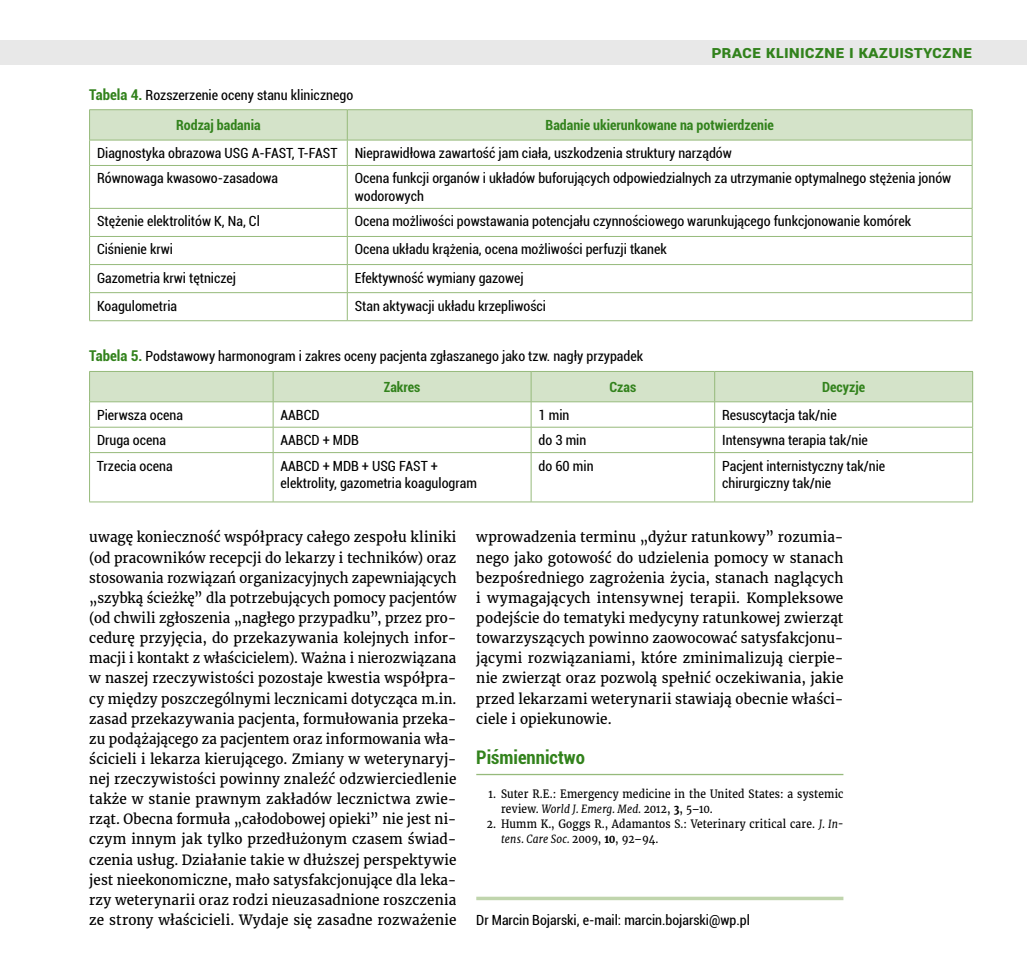
<style>
.page{position:relative;width:1027px;height:974px;background:#fff}
.page>*{position:absolute;margin:0;border:0;box-sizing:border-box;transform-origin:0 0}
.t1{font:700 condensed 18.72px "Roboto";color:#32821c}
.t2{font:700 17.5px "Roboto";color:#32821c}
.t3{font:14px/20.1px "Merriweather";letter-spacing:.01em;color:#000;text-align:justify}
.t4{font:condensed 14px/17.5px "Roboto";color:#000}
.t5{font:700 condensed 14px "Roboto";color:#32821c}
.t6{font:11.38px/14.9px "Merriweather";letter-spacing:.015em;color:#000;scale:.9 1}
.s1{font-weight:700;font-size:14.88px;color:#32821c}
.s2{font-weight:700;color:#32821c}
.s3{font-style:italic}
.s4{font-weight:700}
</style>
<div class="page">
<hr style="left:476px;top:774px;width:367px;height:1px;background:#96ba7b">
<svg style="left:476px;top:896px;width:367px;height:4px"></svg>
<svg style="left:90px;top:166px;width:882px;height:154px"></svg>
<hr style="left:89px;top:165px;width:258px;height:1px;background:#96ba7b">
<hr style="left:347px;top:165px;width:625px;height:1px;background:#96ba7b">
<hr style="left:347px;top:166px;width:1px;height:42px;background:#96ba7b">
<hr style="left:89px;top:208px;width:258px;height:1px;background:#96ba7b">
<hr style="left:347px;top:208px;width:625px;height:1px;background:#96ba7b">
<hr style="left:89px;top:236px;width:258px;height:1px;background:#96ba7b">
<hr style="left:347px;top:236px;width:625px;height:1px;background:#96ba7b">
<hr style="left:89px;top:264px;width:258px;height:1px;background:#96ba7b">
<hr style="left:347px;top:264px;width:625px;height:1px;background:#96ba7b">
<hr style="left:89px;top:292px;width:258px;height:1px;background:#96ba7b">
<hr style="left:347px;top:292px;width:625px;height:1px;background:#96ba7b">
<svg style="left:347px;top:209px;width:1px;height:111px"></svg>
<svg style="left:89px;top:110px;width:884px;height:55px"></svg>
<hr style="left:89px;top:166px;width:1px;height:42px;background:#96ba7b">
<hr style="left:972px;top:166px;width:1px;height:42px;background:#96ba7b">
<svg style="left:89px;top:209px;width:1px;height:111px"></svg>
<svg style="left:972px;top:209px;width:1px;height:111px"></svg>
<hr style="left:89px;top:320px;width:258px;height:1px;background:#96ba7b">
<hr style="left:347px;top:320px;width:625px;height:1px;background:#96ba7b">
<hr style="left:89px;top:109px;width:258px;height:1px;background:#96ba7b">
<hr style="left:89px;top:110px;width:1px;height:30px;background:#96ba7b">
<hr style="left:347px;top:109px;width:625px;height:1px;background:#96ba7b">
<hr style="left:972px;top:110px;width:1px;height:30px;background:#96ba7b">
<hr style="left:89px;top:140px;width:258px;height:1px;background:#96ba7b">
<hr style="left:347px;top:140px;width:625px;height:1px;background:#96ba7b">
<svg style="left:90px;top:453px;width:882px;height:48px"></svg>
<hr style="left:89px;top:452px;width:184px;height:1px;background:#96ba7b">
<hr style="left:273px;top:452px;width:258px;height:1px;background:#96ba7b">
<hr style="left:273px;top:453px;width:1px;height:48px;background:#96ba7b">
<hr style="left:531px;top:452px;width:184px;height:1px;background:#96ba7b">
<hr style="left:531px;top:453px;width:1px;height:48px;background:#96ba7b">
<hr style="left:715px;top:452px;width:258px;height:1px;background:#96ba7b">
<hr style="left:714px;top:453px;width:1px;height:48px;background:#96ba7b">
<hr style="left:89px;top:453px;width:1px;height:48px;background:#96ba7b">
<hr style="left:972px;top:453px;width:1px;height:48px;background:#96ba7b">
<hr style="left:89px;top:501px;width:184px;height:1px;background:#96ba7b">
<hr style="left:273px;top:501px;width:258px;height:1px;background:#96ba7b">
<hr style="left:531px;top:501px;width:184px;height:1px;background:#96ba7b">
<hr style="left:715px;top:501px;width:258px;height:1px;background:#96ba7b">
<svg style="left:89px;top:371px;width:884px;height:81px"></svg>
<hr style="left:89px;top:401px;width:184px;height:1px;background:#96ba7b">
<hr style="left:273px;top:401px;width:258px;height:1px;background:#96ba7b">
<hr style="left:531px;top:401px;width:184px;height:1px;background:#96ba7b">
<hr style="left:715px;top:401px;width:258px;height:1px;background:#96ba7b">
<div style="left:0;top:40px;width:1027px;height:25px;background:#e8e8e8"></div>
<p class="t2" style="left:711px;top:39px;width:262px">Prace kliniczne i kazuistyczne</p>
<p class="t4" style="left:89px;top:79px;width:265px;line-height:30.6px;text-align:center"><span class="s1">Tabela 4.</span> Rozszerzenie oceny stanu klinicznego<br><span class="s2">Rodzaj badania</span></p>
<p class="t5" style="left:546px;top:115px;width:230px">Badanie ukierunkowane na potwierdzenie</p>
<p class="t4" style="left:97px;top:140px;width:636px;line-height:25.4px">Diagnostyka obrazowa USG A-FAST, T-FAST Nieprawidłowa zawartość jam ciała, uszkodzenia struktury narządów<br>Równowaga kwasowo-zasadowa</p>
<p class="t4" style="left:355px;top:169px;width:598px">Ocena funkcji organów i układów buforujących odpowiedzialnych za utrzymanie optymalnego stężenia jonów wodorowych</p>
<p class="t4" style="left:97px;top:212px;width:164px">Stężenie elektrolitów K, Na, Cl</p>
<p class="t4" style="left:355px;top:212px;width:558px">Ocena możliwości powstawania potencjału czynnościowego warunkującego funkcjonowanie komórek</p>
<p class="t4" style="left:97px;top:240px;width:78px">Ciśnienie krwi</p>
<p class="t4" style="left:355px;top:240px;width:314px">Ocena układu krążenia, ocena możliwości perfuzji tkanek</p>
<p class="t4" style="left:97px;top:268px;width:141px">Gazometria krwi tętniczej</p>
<p class="t4" style="left:355px;top:268px;width:171px">Efektywność wymiany gazowej</p>
<p class="t4" style="left:97px;top:296px;width:82px">Koagulometria</p>
<p class="t4" style="left:355px;top:296px;width:193px">Stan aktywacji układu krzepliwości</p>
<p class="t4" style="left:384px;top:340px;width:261px;line-height:30.6px;text-indent:-294px"><span class="s1">Tabela 5.</span> Podstawowy harmonogram i zakres oceny pacjenta zgłaszanego jako tzw. nagły przypadek<br><span class="s2">Zakres</span></p>
<p class="t5" style="left:609px;top:377px;width:28px">Czas</p>
<p class="t5" style="left:822px;top:377px;width:45px">Decyzje</p>
<p class="t4" style="left:97px;top:405px;width:87px">Pierwsza ocena</p>
<p class="t4" style="left:281px;top:405px;width:41px">AABCD</p>
<p class="t4" style="left:539px;top:405px;width:32px">1 min</p>
<p class="t4" style="left:722px;top:405px;width:116px">Resuscytacja tak/nie</p>
<p class="t4" style="left:97px;top:431px;width:71px">Druga ocena</p>
<p class="t4" style="left:281px;top:431px;width:80px">AABCD + MDB</p>
<p class="t4" style="left:538px;top:431px;width:49px">do 3 min</p>
<p class="t4" style="left:722px;top:431px;width:147px">Intensywna terapia tak/nie</p>
<p class="t4" style="left:97px;top:456px;width:77px">Trzecia ocena</p>
<p class="t4" style="left:281px;top:456px;width:198px">AABCD + MDB + USG FAST + elektrolity, gazometria koagulogram</p>
<p class="t4" style="left:538px;top:456px;width:57px">do 60 min</p>
<p class="t4" style="left:722px;top:456px;width:165px">Pacjent internistyczny tak/nie chirurgiczny tak/nie</p>
<p class="t3" style="left:89px;top:527px;width:369px">uwagę konieczność współpracy całego zespołu kliniki (od pracowników recepcji do lekarzy i techników) oraz stosowania rozwiązań organizacyjnych zapewniających „szybką ścieżkę” dla potrzebujących pomocy pacjentów (od chwili zgłoszenia „nagłego przypadku”, przez pro&shy;cedurę przyjęcia, do przekazywania kolejnych infor&shy;macji i kontakt z właścicielem). Ważna i nierozwiązana w naszej rzeczywistości pozostaje kwestia współpra&shy;cy między poszczególnymi lecznicami dotycząca m.in. zasad przekazywania pacjenta, formułowania przeka&shy;zu podążającego za pacjentem oraz informowania wła&shy;ścicieli i lekarza kierującego. Zmiany w weterynaryj&shy;nej rzeczywistości powinny znaleźć odzwierciedlenie także w stanie prawnym zakładów lecznictwa zwie&shy;rząt. Obecna formuła „całodobowej opieki” nie jest ni&shy;czym innym jak tylko przedłużonym czasem świad&shy;czenia usług. Działanie takie w dłuższej perspektywie jest nieekonomiczne, mało satysfakcjonujące dla leka&shy;rzy weterynarii oraz rodzi nieuzasadnione roszczenia ze strony właścicieli. Wydaje się zasadne rozważenie</p>
<p class="t3" style="left:476px;top:527px;width:369px">wprowadzenia terminu „dyżur ratunkowy” rozumia&shy;nego jako gotowość do udzielenia pomocy w stanach bezpośredniego zagrożenia życia, stanach naglących i wymagających intensywnej terapii. Kompleksowe podejście do tematyki medycyny ratunkowej zwierząt towarzyszących powinno zaowocować satysfakcjonu&shy;jącymi rozwiązaniami, które zminimalizują cierpie&shy;nie zwierząt oraz pozwolą spełnić oczekiwania, jakie przed lekarzami weterynarii stawiają obecnie właści&shy;ciele i opiekunowie.</p>
<h1 class="t1" style="left:476px;top:744px;width:110px">Piśmiennictwo</h1>
<p class="t6" style="left:501px;top:786px;width:382px;text-indent:-12px">1. Suter R.E.: Emergency medicine in the United States: a systemic review. <span class="s3">World J. Emerg. Med.</span> 2012, <span class="s4">3</span>, 5–10.</p>
<p class="t6" style="left:501px;top:817px;width:382px;text-indent:-14px">2. Humm K., Goggs R., Adamantos S.: Veterinary critical care. <span class="s3">J. In&shy;tens. Care Soc.</span> 2009, <span class="s4">10</span>, 92–94.</p>
<p class="t4" style="left:476px;top:910px;width:275px">Dr Marcin Bojarski, e-mail: marcin.bojarski@wp.pl</p>
</div>
